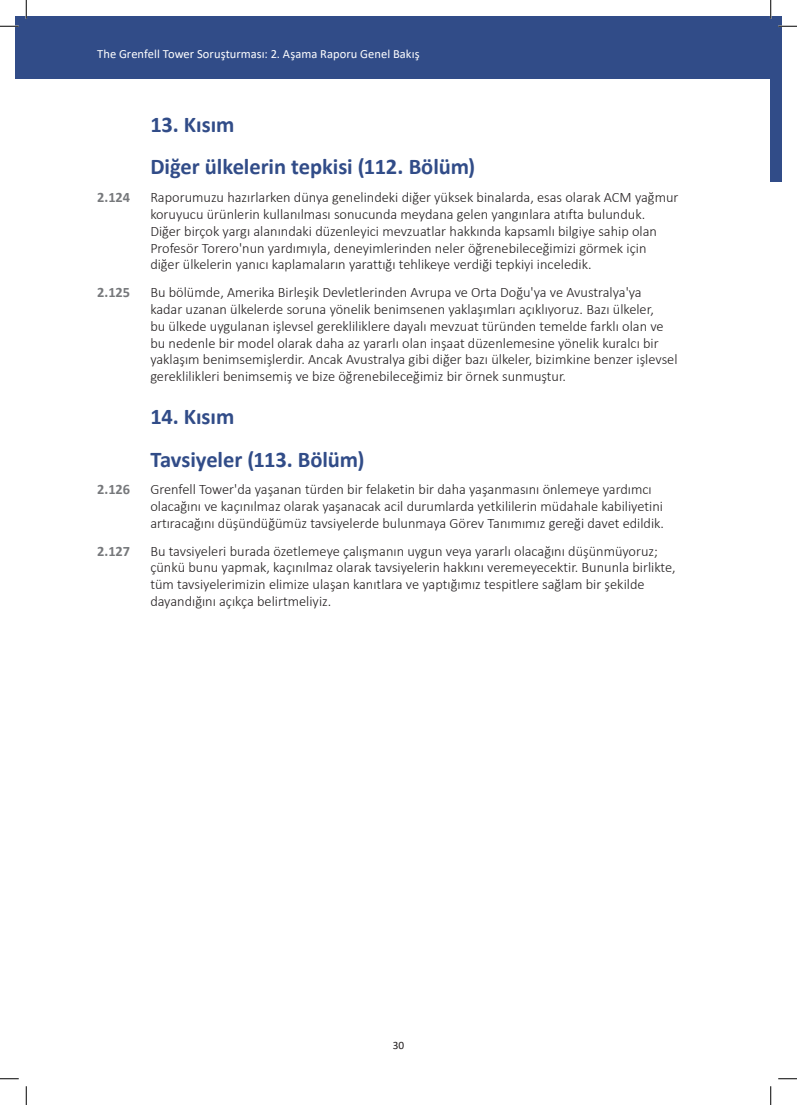
<style>
.page{position:relative;width:797px;height:1105px;background:#fff}
.page>*{position:absolute;margin:0;border:0;box-sizing:border-box;transform-origin:0 0}
.AHead{font:700 22.5px "Calibri";letter-spacing:-.005em;color:#314c88}
.t1{font:300 14.38px/16.9px "Calibri";color:#231f20}
.t2{font:700 14.38px "Calibri";letter-spacing:-.005em;color:#76787b}
.t3{font:12.5px "Calibri";letter-spacing:.005em;color:#fff}
.t4{font:11.25px "Calibri";color:#231f20}
</style>
<div class="page">
<div style="left:770px;top:16px;width:11px;height:165px;background:#314c88"></div>
<div style="left:16px;top:16px;width:754px;height:63px;background:#314c88"></div>
<svg style="left:0;top:25px;width:19px;height:2px"></svg>
<svg style="left:778px;top:25px;width:19px;height:2px"></svg>
<svg style="left:0;top:1078px;width:19px;height:1px"></svg>
<svg style="left:778px;top:1078px;width:19px;height:1px"></svg>
<svg style="left:25px;top:0;width:2px;height:19px"></svg>
<svg style="left:25px;top:1086px;width:2px;height:19px"></svg>
<svg style="left:770px;top:0;width:1px;height:19px"></svg>
<svg style="left:770px;top:1086px;width:1px;height:19px"></svg>
<p class="t3" style="left:97px;top:45px;width:324px">The Grenfell Tower Soruşturması: 2. Aşama Raporu Genel Bakış</p>
<h2 class="AHead" style="left:150px;top:108px;width:86px">13. Kısım</h2>
<h2 class="AHead" style="left:150px;top:151px;width:326px">Diğer ülkelerin tepkisi (112. Bölüm)</h2>
<p class="t2" style="left:97px;top:187px;width:34px">2.124</p>
<p class="t1" style="left:150px;top:189px;width:529px">Raporumuzu hazırlarken dünya genelindeki diğer yüksek binalarda, esas olarak ACM yağmur koruyucu ürünlerin kullanılması sonucunda meydana gelen yangınlara atıfta bulunduk.<br>Diğer birçok yargı alanındaki düzenleyici mevzuatlar hakkında kapsamlı bilgiye sahip olan Profesör Torero'nun yardımıyla, deneyimlerinden neler öğrenebileceğimizi görmek için diğer ülkelerin yanıcı kaplamaların yarattığı tehlikeye verdiği tepkiyi inceledik.</p>
<p class="t2" style="left:97px;top:282px;width:34px">2.125</p>
<p class="t1" style="left:150px;top:284px;width:528px">Bu bölümde, Amerika Birleşik Devletlerinden Avrupa ve Orta Doğu'ya ve Avustralya'ya<br>kadar uzanan ülkelerde soruna yönelik benimsenen yaklaşımları açıklıyoruz. Bazı ülkeler,<br>bu ülkede uygulanan işlevsel gerekliliklere dayalı mevzuat türünden temelde farklı olan ve bu nedenle bir model olarak daha az yararlı olan inşaat düzenlemesine yönelik kuralcı bir yaklaşım benimsemişlerdir. Ancak Avustralya gibi diğer bazı ülkeler, bizimkine benzer işlevsel gereklilikleri benimsemiş ve bize öğrenebileceğimiz bir örnek sunmuştur.</p>
<h2 class="AHead" style="left:150px;top:401px;width:85px">14. Kısım</h2>
<h2 class="AHead" style="left:150px;top:443px;width:216px">Tavsiyeler (113. Bölüm)</h2>
<p class="t2" style="left:97px;top:479px;width:34px">2.126</p>
<p class="t1" style="left:150px;top:481px;width:515px">Grenfell Tower'da yaşanan türden bir felaketin bir daha yaşanmasını önlemeye yardımcı olacağını ve kaçınılmaz olarak yaşanacak acil durumlarda yetkililerin müdahale kabiliyetini artıracağını düşündüğümüz tavsiyelerde bulunmaya Görev Tanımımız gereği davet edildik.</p>
<p class="t2" style="left:97px;top:541px;width:34px">2.127</p>
<p class="t1" style="left:150px;top:542px;width:527px">Bu tavsiyeleri burada özetlemeye çalışmanın uygun veya yararlı olacağını düşünmüyoruz; çünkü bunu yapmak, kaçınılmaz olarak tavsiyelerin hakkını veremeyecektir. Bununla birlikte, tüm tavsiyelerimizin elimize ulaşan kanıtlara ve yaptığımız tespitlere sağlam bir şekilde dayandığını açıkça belirtmeliyiz.</p>
<p class="t4" style="left:393px;top:1037px;width:13px">30</p>
</div>
